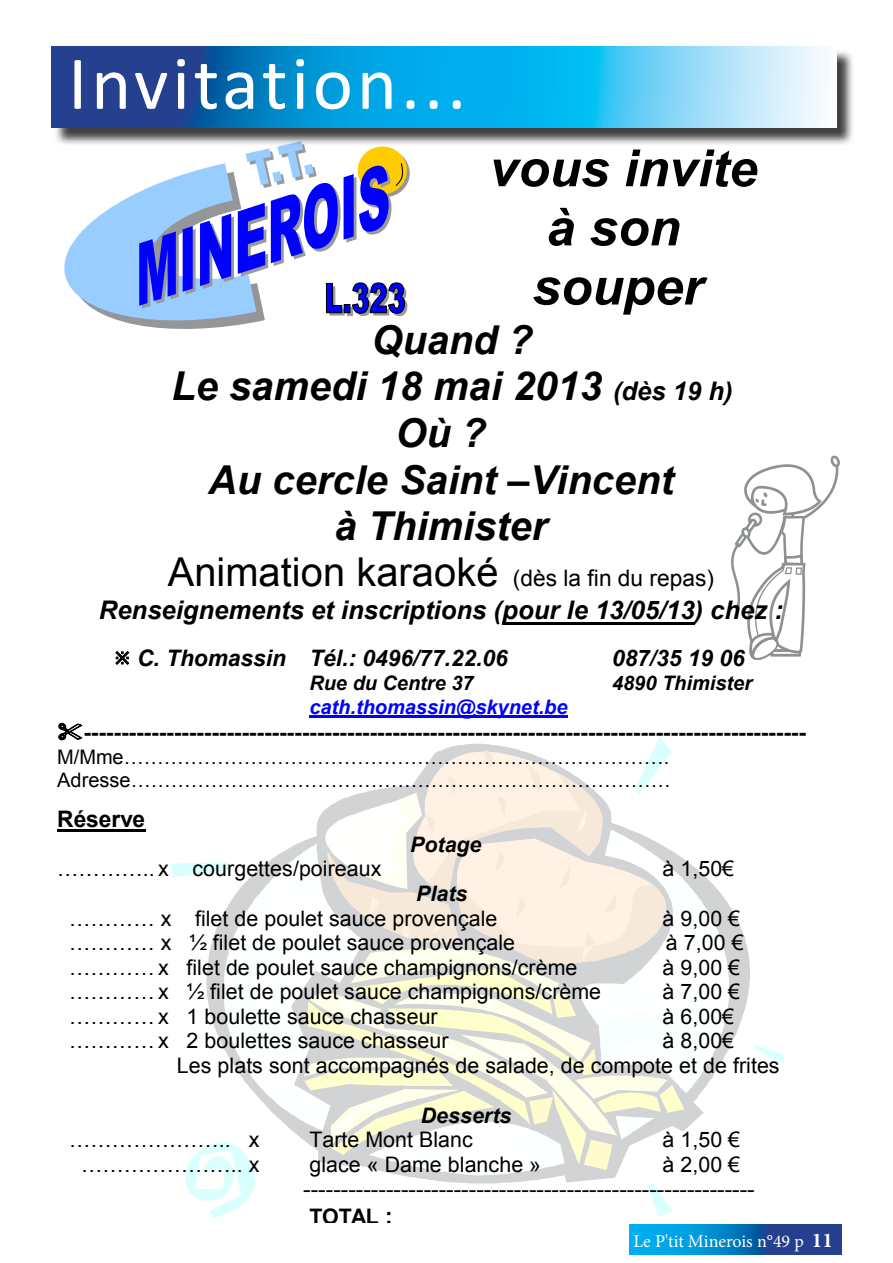
<style>
.page{position:relative;width:893px;height:1263px;background:#fff}
.page>*{position:absolute;margin:0;border:0;box-sizing:border-box;transform-origin:0 0}
.t1{font:76.5px "Calibri";letter-spacing:.05em;color:#fff}
.t2{font:italic 700 51.3px/59.1px "Arial";color:#000;text-align:center}
.t3{font:italic 700 39.9px/46.7px "Arial";color:#000;text-align:center}
.t4{font:italic 700 25.65px "Arial";color:#000}
.t5{font:700 22.8px "Arial";color:#000}
.t6{font:22.8px "Arial";color:#000}
.t7{font:italic 700 22.8px "Arial";color:#000}
.t8{font:21.3px/24.5px "Arial";letter-spacing:.005em;color:#000}
.t9{font:italic 700 21.3px "Arial";letter-spacing:.005em;color:#000}
.t10{font:700 21.3px "Arial";letter-spacing:-.02em;color:#000}
.t11{font:19.95px/23.1px "Arial";color:#000}
.t12{font:italic 700 19.95px "Arial";color:#000}
.t13{font:italic 700 19.95px "Arial";color:#00f}
.t14{font:18px "Minion Pro";letter-spacing:-.005em;color:#fff}
.s1{font-size:25.65px}
.s2{font-size:39.9px}
.s3{font-size:22.8px}
.s4{font-weight:700;font-size:21px}
</style>
<div class="page">
<svg style="left:629px;top:1225px;width:213px;height:29px;background:#0d72b9"></svg>
<svg style="left:361px;top:149px;width:49px;height:48px"></svg>
<svg style="left:64px;top:146px;width:343px;height:183px"></svg>
<svg style="left:304px;top:164px;width:10px;height:11px"></svg>
<svg style="left:171px;top:736px;width:614px;height:483px"></svg>
<svg style="left:731px;top:456px;width:109px;height:204px"></svg>
<hr style="left:502px;top:622px;width:193px;height:3px;background:#000">
<hr style="left:309px;top:716px;width:259px;height:2px;background:#00f">
<hr style="left:57px;top:829px;width:88px;height:2px;background:#000">
<div style="left:53px;top:49px;width:802px;height:97px;background:#000;opacity:.75"></div>
<svg style="left:51px;top:47px;width:785px;height:81px;background:#379fd6"></svg>
<svg style="left:115px;top:651px;width:15px;height:14px"></svg>
<svg style="left:58px;top:723px;width:25px;height:17px"></svg>
<h1 class="t1" style="left:68px;top:35px;width:400px">Invitation...</h1>
<h2 class="t2" style="left:490px;top:140px;width:269px">vous invite à son souper</h2>
<h3 class="t3" style="left:171px;top:317px;width:563px">Quand ?<br>Le samedi 18 mai 2013 <span class="s1">(dès 19 h)<br></span>Où ?<br>Au cercle Saint –Vincent<br>à Thimister</h3>
<p class="t6" style="left:168px;top:563px;width:548px"><span class="s2">Animation karaoké</span> (dès la fin du repas)</p>
<p class="t4" style="left:99px;top:593px;width:685px">Renseignements et inscriptions (pour le 13/05/13) chez :</p>
<p class="t7" style="left:137px;top:643px;width:372px">C. Thomassin Tél.: 0496/77.22.06</p>
<p class="t7" style="left:612px;top:643px;width:134px">087/35 19 06</p>
<p class="t12" style="left:309px;top:670px;width:166px">Rue du Centre 37</p>
<p class="t12" style="left:612px;top:670px;width:142px">4890 Thimister</p>
<p class="t13" style="left:309px;top:693px;width:260px">cath.thomassin@skynet.be</p>
<p class="t5" style="left:83px;top:717px;width:724px">------------------------------------------------------------------------------------------------</p>
<p class="t11" style="left:57px;top:745px;width:615px">M/Mme……………………………………………………………………….<br>Adresse………………………………………………………………………</p>
<p class="t5" style="left:57px;top:803px;width:90px">Réserve</p>
<p class="t9" style="left:410px;top:830px;width:73px">Potage</p>
<p class="t8" style="left:57px;top:857px;width:326px">………….. x courgettes/poireaux</p>
<p class="t8" style="left:662px;top:857px;width:73px">à 1,50€</p>
<p class="t9" style="left:416px;top:879px;width:53px">Plats</p>
<p class="t8" style="left:69px;top:906px;width:430px">………… x filet de poulet sauce provençale</p>
<p class="t8" style="left:662px;top:906px;width:79px">à 9,00 €</p>
<p class="t8" style="left:69px;top:931px;width:447px">………… x ½ filet de poulet sauce provençale</p>
<p class="t8" style="left:666px;top:931px;width:79px">à 7,00 €</p>
<p class="t8" style="left:69px;top:955px;width:510px">………… x filet de poulet sauce champignons/crème</p>
<p class="t8" style="left:662px;top:955px;width:79px">à 9,00 €</p>
<p class="t8" style="left:69px;top:980px;width:533px">………… x ½ filet de poulet sauce champignons/crème</p>
<p class="t8" style="left:662px;top:980px;width:79px">à 7,00 €</p>
<p class="t8" style="left:69px;top:1004px;width:370px">………… x 1 boulette sauce chasseur</p>
<p class="t8" style="left:662px;top:1004px;width:73px">à 6,00€</p>
<p class="t8" style="left:69px;top:1028px;width:381px">………… x 2 boulettes sauce chasseur</p>
<p class="t8" style="left:177px;top:1028px;width:604px;text-indent:485px">à 8,00€<br>Les plats sont accompagnés de salade, de compote et de frites</p>
<p class="t9" style="left:421px;top:1101px;width:92px">Desserts</p>
<p class="t8" style="left:69px;top:1128px;width:192px">………………….. x</p>
<p class="t8" style="left:309px;top:1128px;width:165px">Tarte Mont Blanc</p>
<p class="t8" style="left:662px;top:1128px;width:79px">à 1,50 €</p>
<p class="t8" style="left:81px;top:1152px;width:180px">………………….. x</p>
<p class="t8" style="left:309px;top:1152px;width:233px">glace « Dame blanche »</p>
<p class="t8" style="left:662px;top:1152px;width:79px">à 2,00 €</p>
<p class="t6" style="left:303px;top:1174px;width:453px">------------------------------------------------------------</p>
<p class="t10" style="left:309px;top:1202px;width:85px">TOTAL <span class="s3">:</span></p>
<p class="t14" style="left:633px;top:1229px;width:201px">Le P'tit Minerois n°49 p <span class="s4">11</span></p>
</div>
